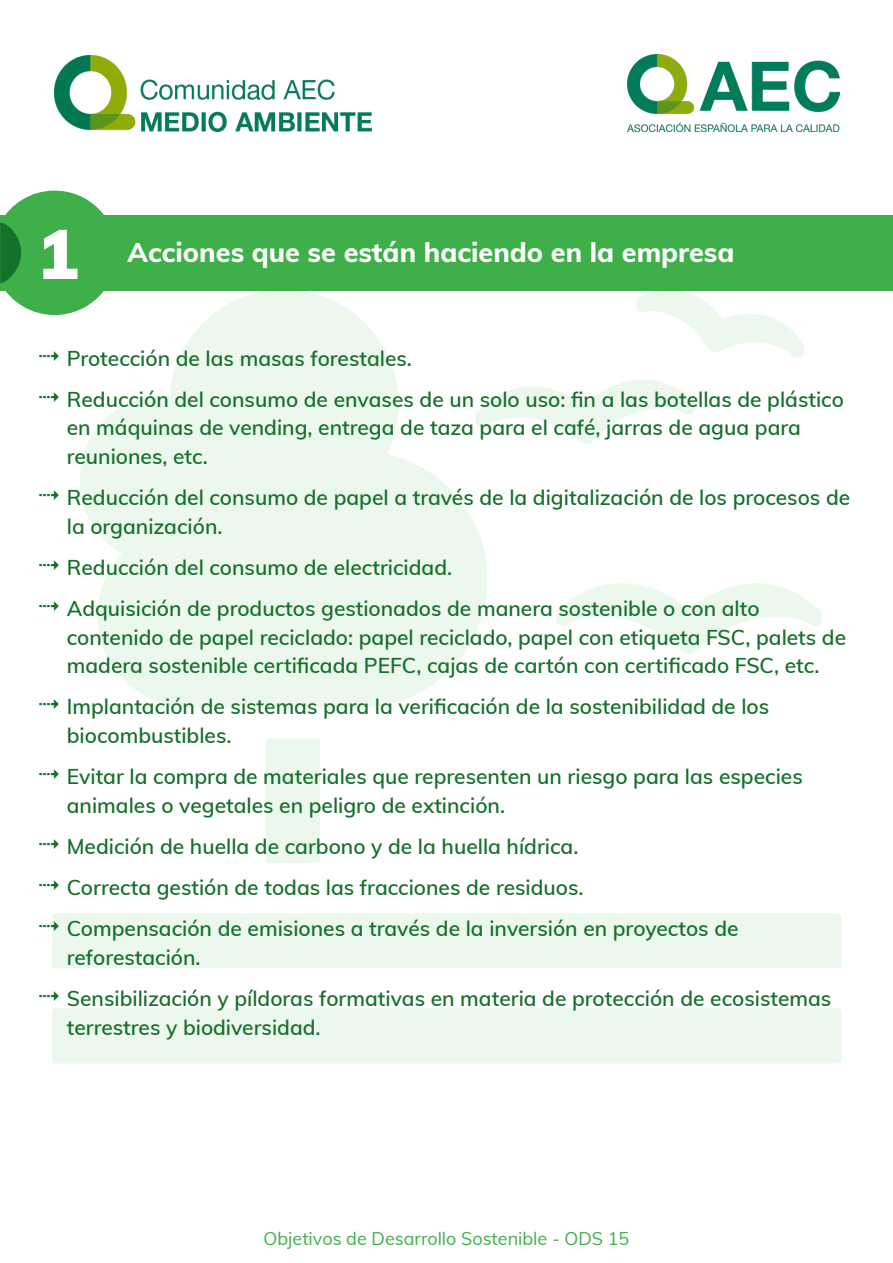
<style>
.page{position:relative;width:893px;height:1263px;background:#fff}
.page>*{position:absolute;margin:0;border:0;box-sizing:border-box;transform-origin:0 0}
.t1{font:900 69px "Muli";color:#fff}
.t2{font:800 27px "Muli";color:#fff}
.t3{font:600 21px/41.2px "Muli";color:#15702b}
.t4{font:18px "Muli";color:#3eaf49}
</style>
<div class="page">
<img style="left:54px;top:56px;width:317px;height:75px">
<img style="left:627px;top:54px;width:212px;height:78px">
<div style="left:0;top:215px;width:893px;height:76px;background:#3eaf49"></div>
<svg style="left:0;top:191px;width:104px;height:124px"></svg>
<svg style="left:52px;top:921px;width:7px;height:10px"></svg>
<h1 class="t1" style="left:37px;top:203px;width:43px">1</h1>
<p class="t2" style="left:128px;top:232px;width:608px">Acciones que se están haciendo en la empresa</p>
<p class="t3" style="left:67px;top:336px;width:779px">Protección de las masas forestales.<br>Reducción del consumo de envases de un solo uso: fin a las botellas de plástico</p>
<p class="t3" style="left:67px;top:412px;width:736px;line-height:28.5px">en máquinas de vending, entrega de taza para el café, jarras de agua para reuniones, etc.</p>
<p class="t3" style="left:67px;top:482px;width:785px;line-height:28.5px">Reducción del consumo de papel a través de la digitalización de los procesos de la organización.</p>
<p class="t3" style="left:67px;top:546px;width:694px">Reducción del consumo de electricidad.<br>Adquisición de productos gestionados de manera sostenible o con alto</p>
<p class="t3" style="left:67px;top:622px;width:781px;line-height:28.5px">contenido de papel reciclado: papel reciclado, papel con etiqueta FSC, palets de madera sostenible certificada PEFC, cajas de cartón con certificado FSC, etc.</p>
<p class="t3" style="left:67px;top:691px;width:704px;line-height:28.5px">Implantación de sistemas para la verificación de la sostenibilidad de los biocombustibles.</p>
<p class="t3" style="left:67px;top:761px;width:737px;line-height:28.5px">Evitar la compra de materiales que representen un riesgo para las especies animales o vegetales en peligro de extinción.</p>
<p class="t3" style="left:67px;top:825px;width:673px">Medición de huella de carbono y de la huella hídrica.<br>Correcta gestión de todas las fracciones de residuos.<br>Compensación de emisiones a través de la inversión en proyectos de</p>
<p class="t3" style="left:67px;top:936px;width:766px">reforestación.<br>Sensibilización y píldoras formativas en materia de protección de ecosistemas</p>
<p class="t3" style="left:67px;top:1005px;width:255px">terrestres y biodiversidad.</p>
<p class="t4" style="left:264px;top:1225px;width:367px">Objetivos de Desarrollo Sostenible - ODS 15</p>
</div>
